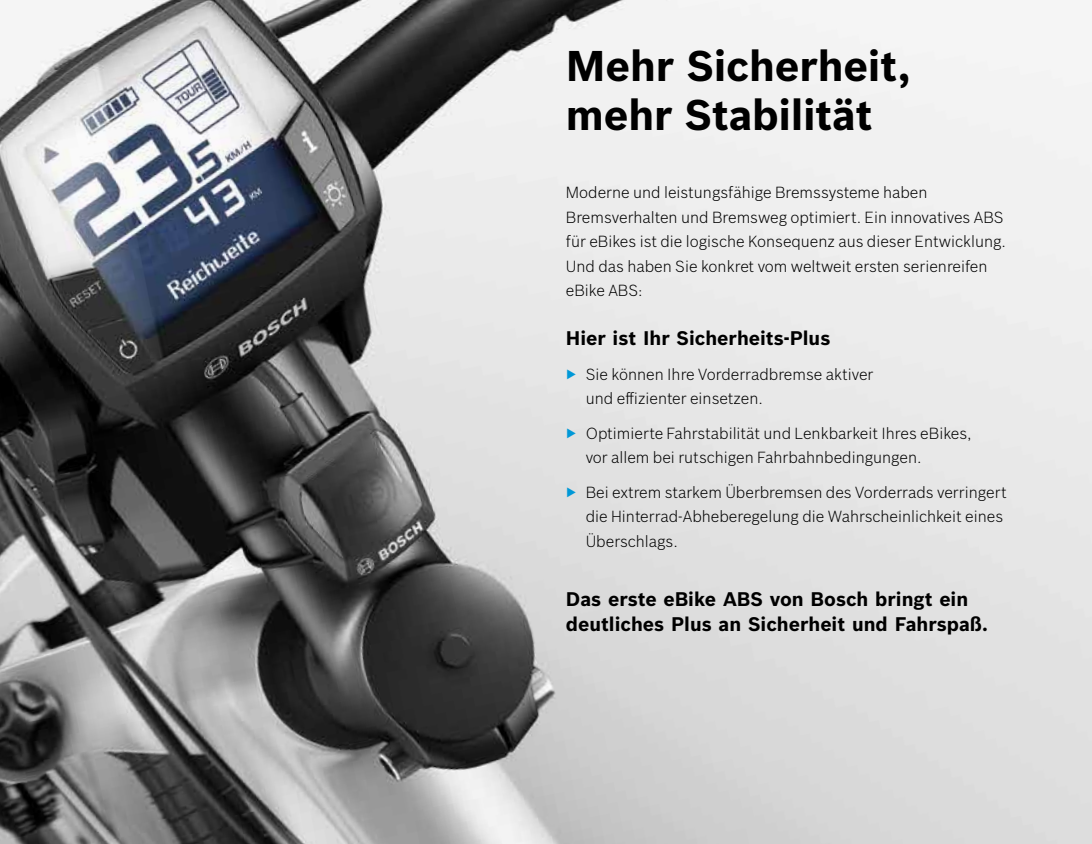
<style>
.page{position:relative;width:1092px;height:844px;background:#fff}
.page>*{position:absolute;margin:0;border:0;box-sizing:border-box;transform-origin:0 0}
.t1{font:700 42px/48.6px "Bosch Sans";letter-spacing:-.005em;color:#000}
.t2{font:700 19.25px/24.5px "Bosch Sans";color:#000}
.t3{font:300 15.75px/24.5px "Bosch Sans";color:#000}
.s1{font-weight:400;color:#0098d7}
</style>
<div class="page">
<img style="left:0;top:0;width:1091px;height:843px">
<h1 class="t1" style="left:566px;top:39px;width:346px">Mehr Sicherheit, mehr Stabilität</h1>
<p class="t3" style="left:566px;top:179px;width:441px">Moderne und leistungsfähige Bremssysteme haben Bremsverhalten und Bremsweg optimiert. Ein innovatives ABS für eBikes ist die logische Konsequenz aus dieser Entwicklung.<br>Und das haben Sie konkret vom weltweit ersten serienreifen eBike ABS:</p>
<p class="t2" style="left:566px;top:325px;width:266px">Hier ist Ihr Sicherheits-Plus</p>
<p class="t3" style="left:585px;top:360px;width:289px;text-indent:-20px"><span class="s1">▶</span> Sie können Ihre Vorderradbremse aktiver und effizienter einsetzen.</p>
<p class="t3" style="left:585px;top:419px;width:387px;text-indent:-20px"><span class="s1">▶</span> Optimierte Fahrstabilität und Lenkbarkeit Ihres eBikes, vor allem bei rutschigen Fahrbahnbedingungen.</p>
<p class="t3" style="left:585px;top:478px;width:422px;text-indent:-20px"><span class="s1">▶</span> Bei extrem starkem Überbremsen des Vorderrads verringert die Hinterrad-Abheberegelung die Wahrscheinlichkeit eines<br>Überschlags.</p>
<p class="t2" style="left:566px;top:585px;width:423px">Das erste eBike ABS von Bosch bringt ein deutliches Plus an Sicherheit und Fahrspaß.</p>
</div>
